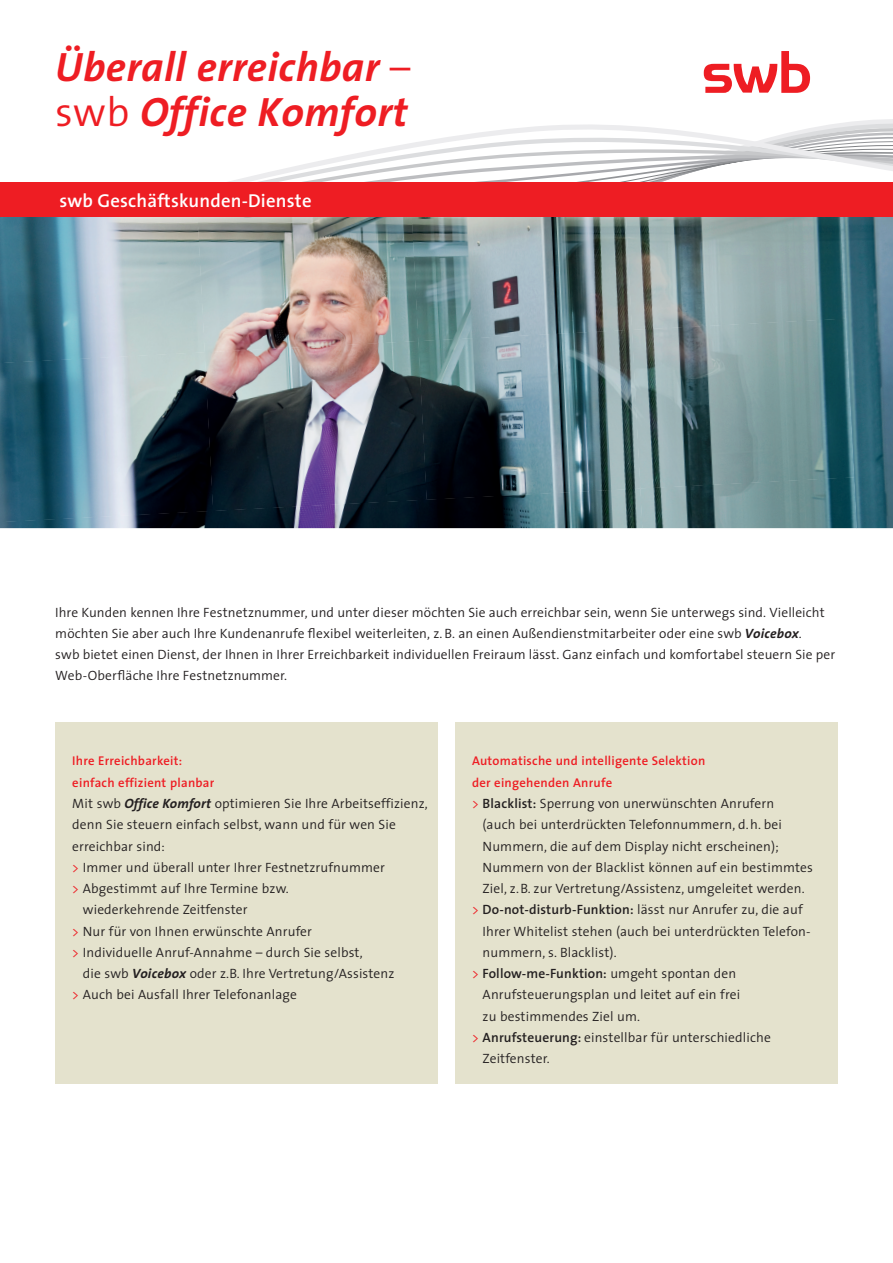
<style>
.page{position:relative;width:893px;height:1263px;background:#fff}
.page>*{position:absolute;margin:0;border:0;box-sizing:border-box;transform-origin:0 0}
.t1{font:italic 700 41.25px/45px "The Sans";letter-spacing:.01em;color:#ee1d23}
.t2{font:600 18.75px "The Sans";letter-spacing:.01em;color:#fff}
.t3{font:300 13.5px/21px "The Sans";letter-spacing:.01em;color:#231f20}
.t4{font:600 13.5px "The Sans";letter-spacing:.01em;color:#231f20}
.t5{font:600 12.75px/21.3px "The Sans";letter-spacing:.02em;color:#ee1d23}
.s1{font-weight:300;font-style:normal}
.s2{font-weight:700;font-style:italic}
.s3{color:#ee1d23}
.s4{font-weight:600}
.s5{font-weight:300;color:#ee1d23}
.s6{font-weight:300}
</style>
<div class="page">
<img style="left:0;top:217px;width:197px;height:135px">
<img style="left:197px;top:217px;width:214px;height:135px">
<img style="left:411px;top:217px;width:214px;height:124px">
<img style="left:625px;top:217px;width:214px;height:113px">
<img style="left:839px;top:217px;width:54px;height:311px">
<img style="left:0;top:352px;width:205px;height:136px">
<img style="left:205px;top:341px;width:213px;height:147px">
<img style="left:418px;top:330px;width:214px;height:158px">
<img style="left:632px;top:318px;width:222px;height:170px">
<img style="left:0;top:488px;width:640px;height:40px">
<img style="left:640px;top:477px;width:217px;height:51px">
<svg style="left:0;top:119px;width:893px;height:64px"></svg>
<svg style="left:704px;top:51px;width:106px;height:42px"></svg>
<div style="left:55px;top:722px;width:382px;height:362px;background:#e4e2cd"></div>
<div style="left:455px;top:722px;width:382px;height:362px;background:#e4e2cd"></div>
<div style="left:0;top:183px;width:893px;height:34px;background:#ee1d23"></div>
<h1 class="t1" style="left:55px;top:44px;width:357px">Überall erreichbar <span class="s1">– swb</span> Office Komfort</h1>
<h2 class="t2" style="left:60px;top:185px;width:254px">swb Geschäftskunden-Dienste</h2>
<p class="t3" style="left:55px;top:601px;width:781px">Ihre Kunden kennen Ihre Festnetznummer, und unter dieser möchten Sie auch erreichbar sein, wenn Sie unterwegs sind. Vielleicht möchten Sie aber auch Ihre Kundenanrufe flexibel weiterleiten, z. B. an einen Außendienstmitarbeiter oder eine swb <span class="s2">Voicebox</span>.<br>swb bietet einen Dienst, der Ihnen in Ihrer Erreichbarkeit individuellen Freiraum lässt. Ganz einfach und komfortabel steuern Sie per Web-Oberfläche Ihre Festnetznummer.</p>
<p class="t5" style="left:72px;top:750px;width:144px">Ihre Erreichbarkeit: einfach effizient planbar</p>
<p class="t3" style="left:72px;top:792px;width:357px">Mit swb <span class="s2">Office Komfort</span> optimieren Sie Ihre Arbeitseffizienz,</p>
<p class="t3" style="left:72px;top:814px;width:325px">denn Sie steuern einfach selbst, wann und für wen Sie</p>
<p class="t3" style="left:72px;top:835px;width:94px">erreichbar sind:</p>
<p class="t3" style="left:72px;top:856px;width:314px"><span class="s3">&gt;</span> Immer und überall unter Ihrer Festnetzrufnummer</p>
<p class="t3" style="left:72px;top:877px;width:218px"><span class="s3">&gt;</span> Abgestimmt auf Ihre Termine bzw.</p>
<p class="t3" style="left:83px;top:899px;width:166px">wiederkehrende Zeitfenster</p>
<p class="t3" style="left:72px;top:920px;width:241px"><span class="s3">&gt;</span> Nur für von Ihnen erwünschte Anrufer</p>
<p class="t3" style="left:72px;top:941px;width:292px"><span class="s3">&gt;</span> Individuelle Anruf-Annahme – durch Sie selbst,</p>
<p class="t3" style="left:83px;top:962px;width:313px">die swb <span class="s2">Voicebox</span> oder z.B. Ihre Vertretung/Assistenz</p>
<p class="t3" style="left:72px;top:984px;width:226px"><span class="s3">&gt;</span> Auch bei Ausfall Ihrer Telefonanlage</p>
<p class="t5" style="left:472px;top:750px;width:235px">Automatische und intelligente Selektion der eingehenden Anrufe</p>
<p class="t3" style="left:472px;top:792px;width:304px"><span class="s3">&gt;</span> <span class="s4">Blacklist:</span> Sperrung von unerwünschten Anrufern</p>
<p class="t3" style="left:483px;top:814px;width:301px">(auch bei unterdrückten Telefonnummern, d. h. bei</p>
<p class="t3" style="left:483px;top:835px;width:298px">Nummern, die auf dem Display nicht erscheinen);</p>
<p class="t3" style="left:483px;top:856px;width:332px">Nummern von der Blacklist können auf ein bestimmtes</p>
<p class="t3" style="left:483px;top:877px;width:324px">Ziel, z. B. zur Vertretung/Assistenz, umgeleitet werden.</p>
<p class="t4" style="left:472px;top:898px;width:332px"><span class="s5">&gt;</span> Do-not-disturb-Funktion: <span class="s6">lässt nur Anrufer zu, die auf</span></p>
<p class="t3" style="left:483px;top:920px;width:329px">Ihrer Whitelist stehen (auch bei unterdrückten Telefon-</p>
<p class="t3" style="left:483px;top:941px;width:136px">nummern, s. Blacklist).</p>
<p class="t4" style="left:472px;top:962px;width:266px"><span class="s5">&gt;</span> Follow-me-Funktion: <span class="s6">umgeht spontan den</span></p>
<p class="t3" style="left:483px;top:984px;width:259px">Anrufsteuerungsplan und leitet auf ein frei</p>
<p class="t3" style="left:483px;top:1005px;width:159px">zu bestimmendes Ziel um.</p>
<p class="t3" style="left:472px;top:1026px;width:300px"><span class="s3">&gt;</span> <span class="s4">Anrufsteuerung:</span> einstellbar für unterschiedliche</p>
<p class="t3" style="left:483px;top:1048px;width:69px">Zeitfenster.</p>
</div>
